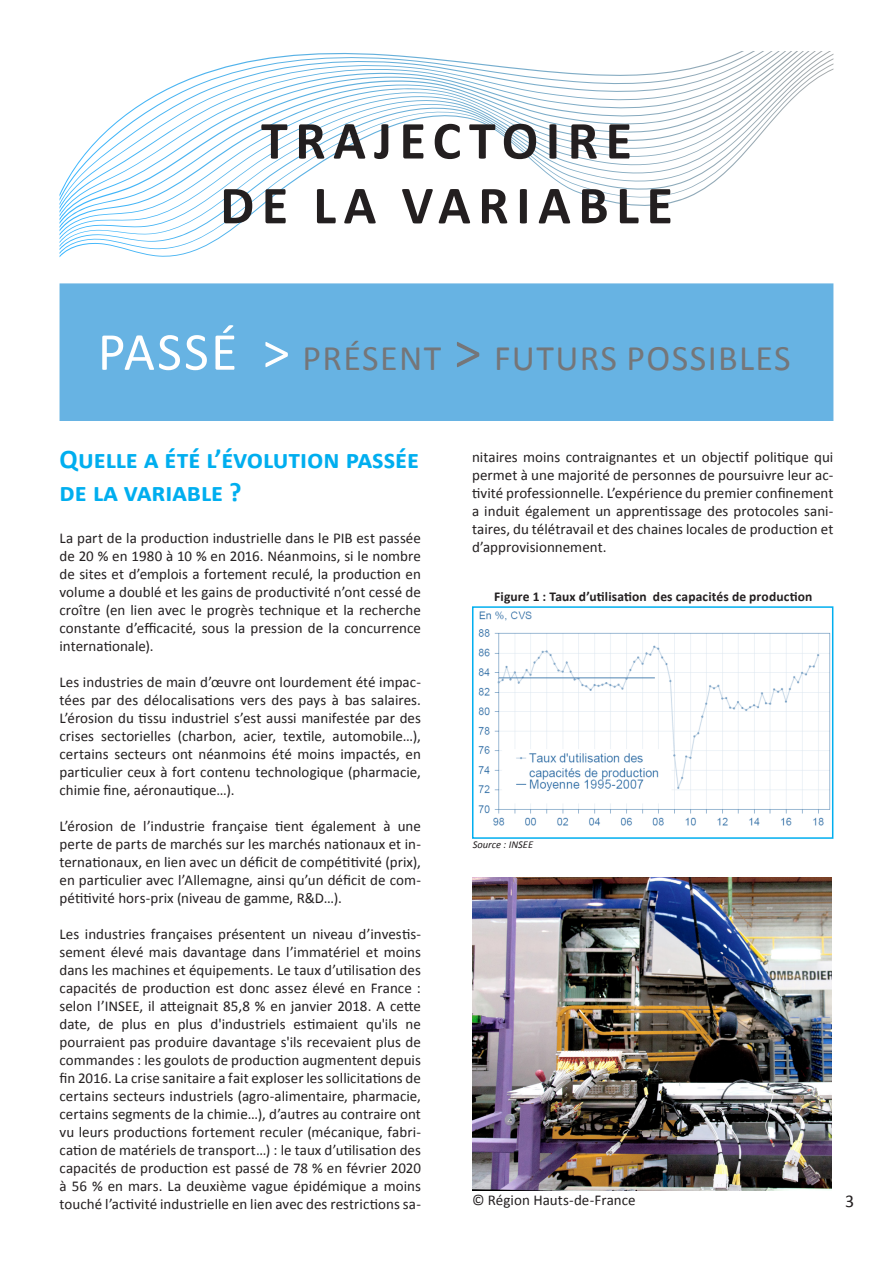
<style>
.page{position:relative;width:893px;height:1263px;background:#fff}
.page>*{position:absolute;margin:0;border:0;box-sizing:border-box;transform-origin:0 0}
.t1{font:700 54px/64.8px "Calibri";letter-spacing:.14em;color:#231f20;text-align:center}
.t2{font:36px "Calibri";letter-spacing:.04em;color:#757679}
.t3{font:700 27px/32.4px "Calibri";color:#00aeef}
.t4{font:18px "Calibri";color:#231f20}
.TEXTE{font:15px/18px "Calibri";letter-spacing:.005em;color:#231f20;text-align:justify}
.TITRE_TABLEAU{font:700 13.5px "Calibri";color:#231f20}
.t5{font:italic 10.5px "Calibri";color:#231f20}
.s1{font-size:54px;color:#fff}
.s2{font-size:54px}
</style>
<div class="page">
<div style="left:60px;top:283px;width:773px;height:138px;background:#67b3e3;border:2px solid #67b3e3"></div>
<svg style="left:60px;top:51px;width:771px;height:192px"></svg>
<img style="left:478px;top:611px;width:352px;height:215px">
<div style="left:472px;top:606px;width:361px;height:233px;border:2px solid #00aeef"></div>
<img style="left:472px;top:877px;width:360px;height:313px">
<p class="t1" style="left:220px;top:108px;width:454px">TRAJECTOIRE<br>DE LA VARIABLE</p>
<p class="t2" style="left:98px;top:335px;width:695px"><span class="s1">PASSÉ &gt;</span> PRÉSENT <span class="s2">&gt;</span> FUTURS POSSIBLES</p>
<p class="t3" style="left:60px;top:443px;width:361px">Quelle a été l’évolution passée de la variable ?</p>
<p class="TEXTE" style="left:60px;top:529px;width:363px">La part de la production industrielle dans le PIB est passée de 20 % en 1980 à 10 % en 2016. Néanmoins, si le nombre de sites et d’emplois a fortement reculé, la production en volume a doublé et les gains de productivité n’ont cessé de croître (en lien avec le progrès technique et la recherche constante d’efficacité, sous la pression de la concurrence internationale).</p>
<p class="TEXTE" style="left:60px;top:673px;width:363px">Les industries de main d’œuvre ont lourdement été impac&shy;tées par des délocalisations vers des pays à bas salaires.<br>L’érosion du tissu industriel s’est aussi manifestée par des crises sectorielles (charbon, acier, textile, automobile…), certains secteurs ont néanmoins été moins impactés, en particulier ceux à fort contenu technologique (pharmacie, chimie fine, aéronautique…).</p>
<p class="TEXTE" style="left:60px;top:817px;width:363px">L’érosion de l’industrie française tient également à une perte de parts de marchés sur les marchés nationaux et in&shy;ternationaux, en lien avec un déficit de compétitivité (prix), en particulier avec l’Allemagne, ainsi qu’un déficit de com&shy;pétitivité hors-prix (niveau de gamme, R&amp;D…).</p>
<p class="TEXTE" style="left:60px;top:925px;width:363px">Les industries françaises présentent un niveau d’investis&shy;sement élevé mais davantage dans l’immatériel et moins dans les machines et équipements. Le taux d’utilisation des capacités de production est donc assez élevé en France : selon l’INSEE, il atteignait 85,8 % en janvier 2018. A cette date, de plus en plus d'industriels estimaient qu'ils ne pourraient pas produire davantage s'ils recevaient plus de commandes : les goulots de production augmentent depuis fin 2016. La crise sanitaire a fait exploser les sollicitations de certains secteurs industriels (agro-alimentaire, pharmacie, certains segments de la chimie…), d’autres au contraire ont vu leurs productions fortement reculer (mécanique, fabri&shy;cation de matériels de transport…) : le taux d’utilisation des capacités de production est passé de 78 % en février 2020 à 56 % en mars. La deuxième vague épidémique a moins touché l’activité industrielle en lien avec des restrictions sa-</p>
<p class="TEXTE" style="left:472px;top:448px;width:363px">nitaires moins contraignantes et un objectif politique qui permet à une majorité de personnes de poursuivre leur ac&shy;tivité professionnelle. L’expérience du premier confinement a induit également un apprentissage des protocoles sani&shy;taires, du télétravail et des chaines locales de production et d’approvisionnement.</p>
<p class="TITRE_TABLEAU" style="left:494px;top:588px;width:320px">Figure 1 : Taux d’utilisation des capacités de production</p>
<p class="t5" style="left:473px;top:838px;width:62px">Source : INSEE</p>
<p class="TEXTE" style="left:472px;top:1191px;width:165px">© Région Hauts-de-France</p>
<p class="t4" style="left:845px;top:1190px;width:11px">3</p>
</div>
